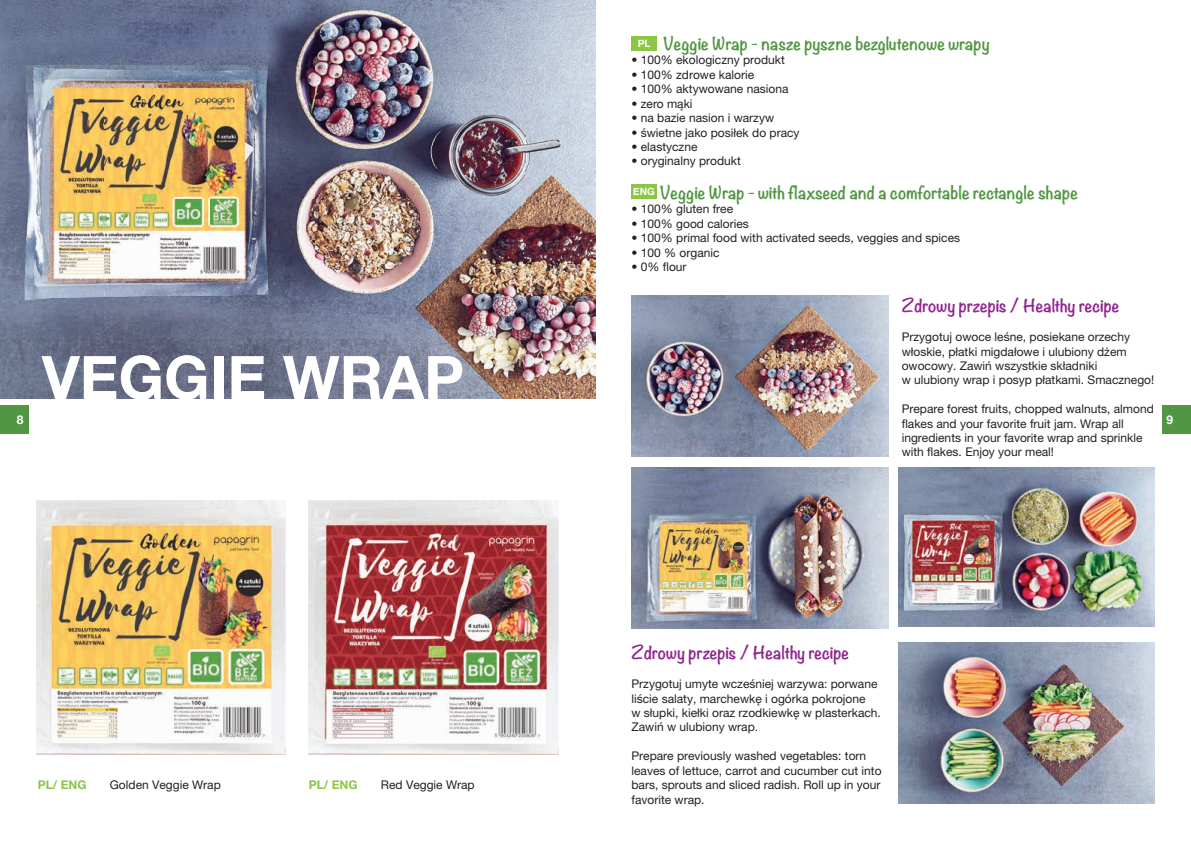
<style>
.page{position:relative;width:1191px;height:842px;background:#fff}
.page>*{position:absolute;margin:0;border:0;box-sizing:border-box;transform-origin:0 0}
.t1{font:700 60px "Helvetica Neue";color:#fff}
.t2{font:700 16px "Noteworthy";color:#519642}
.t3{font:700 16px "Noteworthy";color:#90268f}
.t4{font:12px/14.4px "Helvetica Neue LT Pro";color:#231f20}
.t5{font:700 12px "Helvetica Neue LT Pro";color:#8bc644}
.t6{font:700 12px "Helvetica Neue";color:#fff}
.t7{font:700 10px "Helvetica Neue";color:#fff}
.s1{font-family:"Helvetica Neue"}
</style>
<div class="page">
<img style="left:36px;top:501px;width:249px;height:253px">
<img style="left:309px;top:501px;width:249px;height:253px">
<img style="left:0;top:0;width:595px;height:398px">
<div style="left:0;top:405px;width:28px;height:29px;background:#519642"></div>
<div style="left:1162px;top:405px;width:29px;height:29px;background:#519642"></div>
<div style="left:631px;top:36px;width:25px;height:15px;background:#8bc644"></div>
<div style="left:631px;top:184px;width:25px;height:15px;background:#8bc644"></div>
<img style="left:631px;top:296px;width:257px;height:161px">
<img style="left:631px;top:467px;width:257px;height:162px">
<img style="left:898px;top:467px;width:257px;height:160px">
<img style="left:898px;top:642px;width:257px;height:162px">
<h2 class="t2" style="left:663px;top:29px;width:328px">Veggie Wrap - nasze pyszne bezglutenowe wrapy</h2>
<p class="t4" style="left:631px;top:53px;width:155px">• 100% ekologiczny produkt</p>
<p class="t4" style="left:631px;top:67px;width:124px">• 100% zdrowe kalorie</p>
<p class="t4" style="left:631px;top:82px;width:158px">• 100% aktywowane nasiona</p>
<p class="t4" style="left:631px;top:96px;width:63px">• <span class="s1">zero</span> mąki</p>
<p class="t4" style="left:631px;top:110px;width:144px">• na bazie nasion i warzyw</p>
<p class="t4" style="left:631px;top:125px;width:170px">• świetne jako posiłek do pracy</p>
<p class="t4" style="left:631px;top:139px;width:67px">• elastyczne</p>
<p class="t4" style="left:631px;top:154px;width:111px">• oryginalny produkt</p>
<h2 class="t2" style="left:660px;top:178px;width:419px">Veggie Wrap - with flaxseed and a comfortable rectangle shape</h2>
<p class="t4" style="left:631px;top:202px;width:103px">• 100% gluten free</p>
<p class="t4" style="left:631px;top:216px;width:119px">• 100% good calories</p>
<p class="t4" style="left:631px;top:230px;width:330px">• 100% primal food with activated seeds, veggies and spices</p>
<p class="t4" style="left:631px;top:245px;width:90px">• 100 % organic</p>
<p class="t4" style="left:631px;top:259px;width:57px">• 0% flour</p>
<p class="t7" style="left:638px;top:36px;width:14px">PL</p>
<p class="t7" style="left:633px;top:183px;width:23px">ENG</p>
<h2 class="t3" style="left:901px;top:292px;width:219px">Zdrowy przepis / Healthy recipe</h2>
<p class="t4" style="left:901px;top:330px;width:254px">Przygotuj owoce leśne, posiekane orzechy włoskie, płatki migdałowe i ulubiony dżem owocowy. Zawiń wszystkie składniki<br>w ulubiony wrap i posyp płatkami. Smacznego!</p>
<p class="t4" style="left:901px;top:402px;width:254px">Prepare forest fruits, chopped walnuts, almond flakes and your favorite fruit jam. Wrap all ingredients in your favorite wrap and sprinkle with flakes. Enjoy your meal!</p>
<h1 class="t1" style="left:42px;top:330px;width:424px">VEGGIE WRAP</h1>
<p class="t6" style="left:17px;top:410px;width:8px">8</p>
<p class="t6" style="left:1166px;top:410px;width:8px">9</p>
<p class="t5" style="left:38px;top:777px;width:50px">PL/ ENG</p>
<p class="t4" style="left:110px;top:777px;width:112px">Golden Veggie Wrap</p>
<p class="t5" style="left:309px;top:777px;width:50px">PL/ ENG</p>
<p class="t4" style="left:381px;top:777px;width:95px">Red Veggie Wrap</p>
<h2 class="t3" style="left:631px;top:639px;width:219px">Zdrowy przepis / Healthy recipe</h2>
<p class="t4" style="left:631px;top:677px;width:251px">Przygotuj umyte wcześniej warzywa: porwane liście salaty, marchewkę i ogórka pokrojone<br>w słupki, kiełki oraz rzodkiewkę w plasterkach.<br>Zawiń w ulubiony wrap.</p>
<p class="t4" style="left:631px;top:749px;width:252px">Prepare previously washed vegetables: torn leaves of lettuce, carrot and cucum ber cut into bars, sprouts and sliced radish. Roll up in your favorite wrap.</p>
</div>
